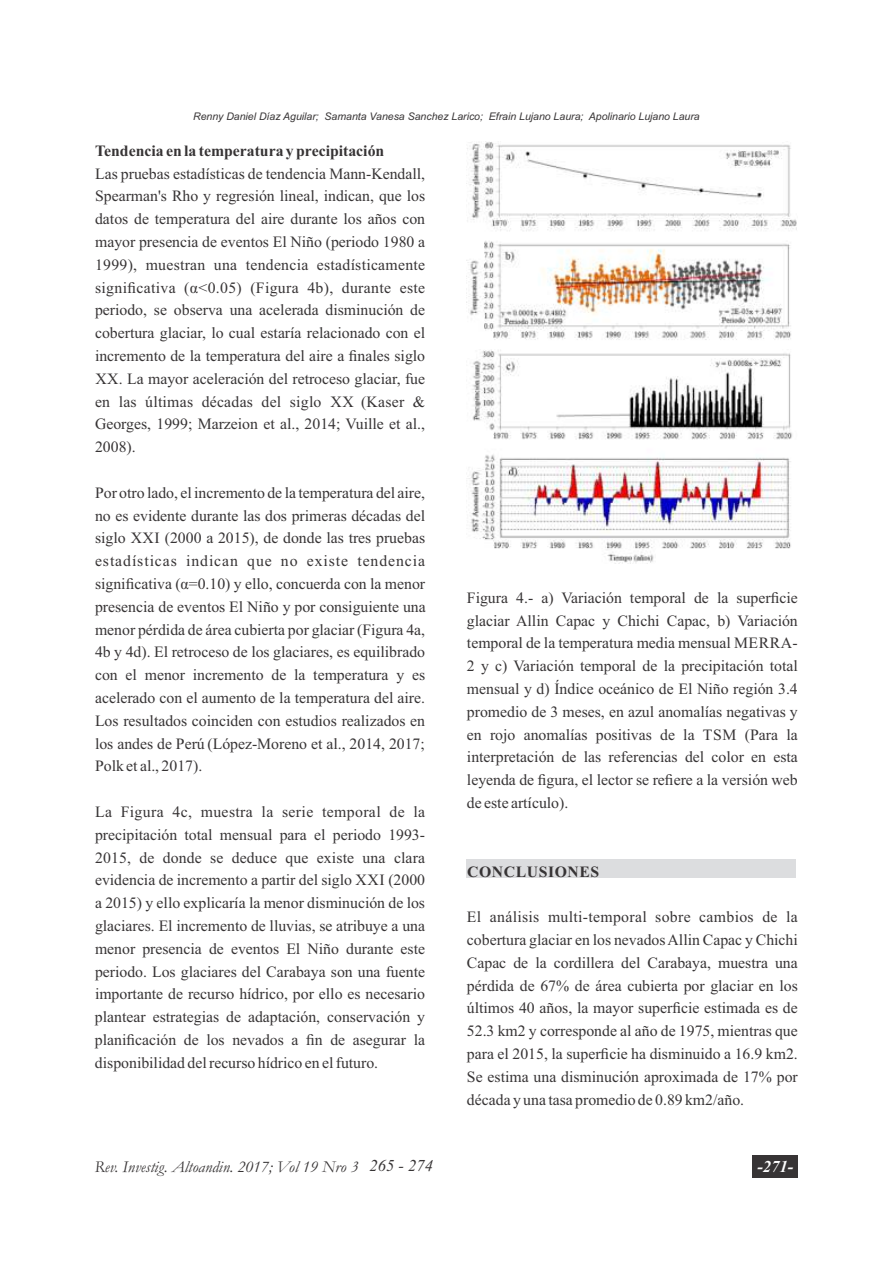
<style>
.page{position:relative;width:893px;height:1263px;background:#fff}
.page>*{position:absolute;margin:0;border:0;box-sizing:border-box;transform-origin:0 0}
.t1{font:italic 16.65px "Garamond";color:#373435}
.t2{font:italic 700 16.65px "Times New Roman";color:#fefefe}
.t3{font:15.75px/22.8px "Times New Roman";color:#373435;text-align:justify}
.t4{font:700 15.75px "Times New Roman";color:#373435}
.t5{font:700 15.75px "Times New Roman";letter-spacing:.035em;color:#373435}
.t6{font:italic 10.5px "Arial";color:#373435}
.s1{font-family:"Times New Roman"}
</style>
<div class="page">
<div style="left:753px;top:1155px;width:45px;height:23px;background:#373435"></div>
<div style="left:466px;top:860px;width:330px;height:18px;background:#dcdddf"></div>
<img style="left:467px;top:142px;width:330px;height:421px">
<p class="t6" style="left:193px;top:112px;width:508px">Renny Daniel Díaz Aguilar; Samanta Vanesa Sanchez Larico; Efrain Lujano Laura; Apolinario Lujano Laura</p>
<p class="t4" style="left:95px;top:145px;width:291px">Tendencia en la temperatura y precipitación</p>
<p class="t3" style="left:95px;top:163px;width:332px">Las pruebas estadísticas de tendencia Mann-Kendall, Spearman's Rho y regresión lineal, indican, que los datos de temperatura del aire durante los años con mayor presencia de eventos El Niño (periodo 1980 a 1999), muestran una tendencia estadísticamente significativa (α&lt;0.05) (Figura 4b), durante este periodo, se observa una acelerada disminución de cobertura glaciar, lo cual estaría relacionado con el incremento de la temperatura del aire a finales siglo XX. La mayor aceleración del retroceso glaciar, fue en las últimas décadas del siglo XX (Kaser &amp; Georges, 1999; Marzeion et al., 2014; Vuille et al., 2008).</p>
<p class="t3" style="left:95px;top:483px;width:332px">Por otro lado, el incremento de la temperatura del aire, no es evidente durante las dos primeras décadas del siglo XXI (2000 a 2015), de donde las tres pruebas estadísticas indican que no existe tendencia significativa (α=0.10) y ello, concuerda con la menor presencia de eventos El Niño y por consiguiente una menor pérdida de área cubierta por glaciar (Figura 4a, 4b y 4d). El retroceso de los glaciares, es equilibrado con el menor incremento de la temperatura y es acelerado con el aumento de la temperatura del aire.<br>Los resultados coinciden con estudios realizados en los andes de Perú (López-Moreno et al., 2014, 2017; Polk et al., 2017).</p>
<p class="t3" style="left:95px;top:802px;width:332px">La Figura 4c, muestra la serie temporal de la precipitación total mensual para el periodo 1993- 2015, de donde se deduce que existe una clara evidencia de incremento a partir del siglo XXI (2000 a 2015) y ello explicaría la menor disminución de los glaciares. El incremento de lluvias, se atribuye a una menor presencia de eventos El Niño durante este periodo. Los glaciares del Carabaya son una fuente importante de recurso hídrico, por ello es necesario plantear estrategias de adaptación, conservación y planificación de los nevados a fin de asegurar la disponibilidad del recurso hídrico en el futuro.</p>
<p class="t3" style="left:467px;top:588px;width:332px">Figura 4.- a) Variación temporal de la superficie glaciar Allin Capac y Chichi Capac, b) Variación temporal de la temperatura media mensual MERRA-2 y c) Variación temporal de la precipitación total mensual y d) Índice oceánico de El Niño región 3.4 promedio de 3 meses, en azul anomalías negativas y en rojo anomalías positivas de la TSM (Para la interpretación de las referencias del color en esta leyenda de figura, el lector se refiere a la versión web de este artículo).</p>
<p class="t5" style="left:467px;top:866px;width:134px">CONCLUSIONES</p>
<p class="t3" style="left:467px;top:907px;width:332px">El análisis multi-temporal sobre cambios de la cobertura glaciar en los nevados Allin Capac y Chichi Capac de la cordillera del Carabaya, muestra una pérdida de 67% de área cubierta por glaciar en los últimos 40 años, la mayor superficie estimada es de 52.3 km2 y corresponde al año de 1975, mientras que para el 2015, la superficie ha disminuido a 16.9 km2.<br>Se estima una disminución aproximada de 17% por década y una tasa promedio de 0.89 km2/año.</p>
<p class="t1" style="left:95px;top:1161px;width:340px">Rev. Investig. Altoandin. 2017; Vol 19 Nro 3 <span class="s1">265 - 274</span></p>
<p class="t2" style="left:757px;top:1160px;width:37px">-271-</p>
</div>
